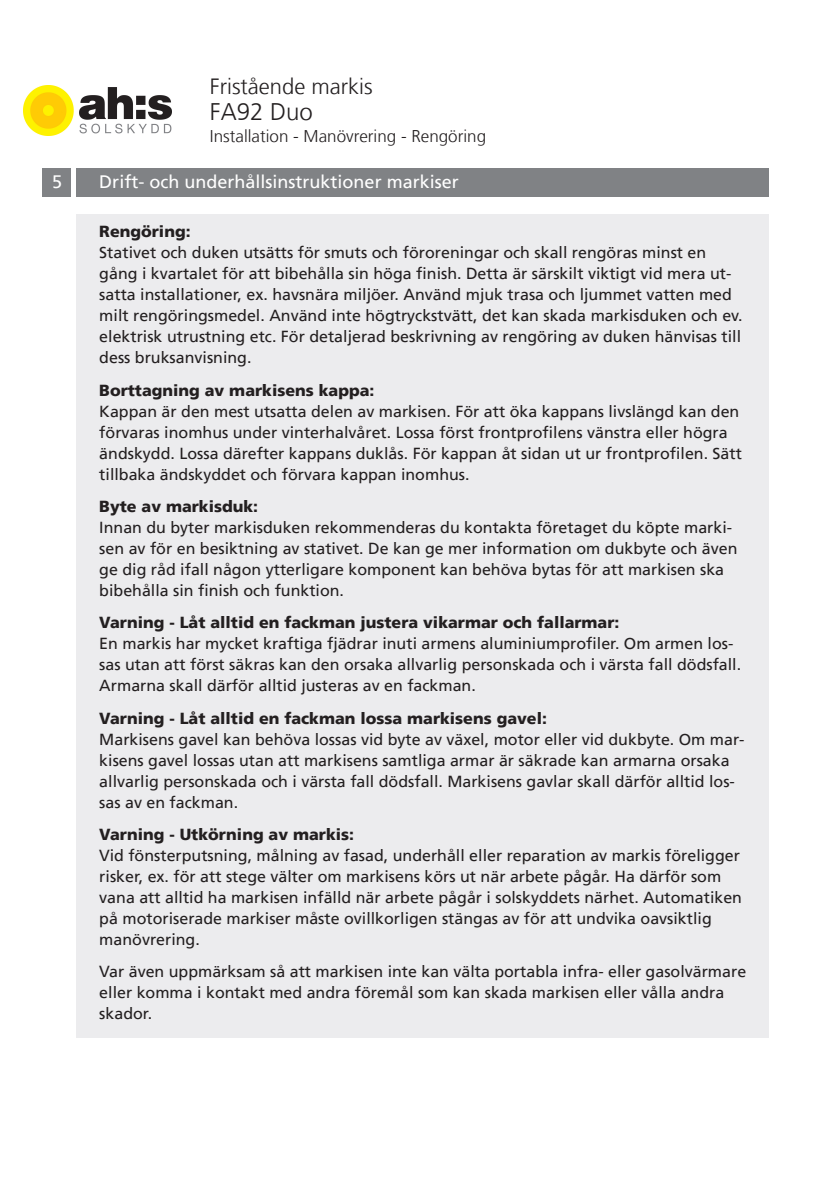
<style>
.page{position:relative;width:840px;height:1191px;background:#fff}
.page>*{position:absolute;margin:0;border:0;box-sizing:border-box;transform-origin:0 0}
.t1{font:300 24px "Frutiger LT";color:#231f20}
.t2{font:300 22px "Frutiger LT";color:#231f20}
.t3{font:18px "Frutiger LT";color:#fff}
.t4{font:300 17px "Frutiger LT";color:#231f20}
.t5{font:16px/21px "Frutiger LT";color:#231f20}
.t6{font:900 16px "Frutiger LT";color:#231f20}
</style>
<div class="page">
<div style="left:43px;top:168px;width:28px;height:29px;background:#808285"></div>
<div style="left:77px;top:168px;width:691px;height:29px;background:#808285"></div>
<div style="left:77px;top:214px;width:691px;height:824px;background:#ececee"></div>
<img style="left:24px;top:86px;width:147px;height:49px">
<h2 class="t2" style="left:210px;top:74px;width:164px">Fristående markis</h2>
<h1 class="t1" style="left:210px;top:98px;width:104px">FA92 Duo</h1>
<p class="t4" style="left:210px;top:126px;width:277px">Installation - Manövrering - Rengöring</p>
<p class="t3" style="left:52px;top:171px;width:12px">5</p>
<p class="t3" style="left:99px;top:171px;width:361px">Drift- och underhållsinstruktioner markiser</p>
<p class="t6" style="left:99px;top:222px;width:93px">Rengöring:</p>
<p class="t5" style="left:99px;top:242px;width:644px">Stativet och duken utsätts för smuts och föroreningar och skall rengöras minst en gång i kvartalet för att bibehålla sin höga finish. Detta är särskilt viktigt vid mera ut&shy;satta installationer, ex. havsnära miljöer. Använd mjuk trasa och ljummet vatten med milt rengöringsmedel. Använd inte högtryckstvätt, det kan skada markisduken och ev. elektrisk utrustning etc. För detaljerad beskrivning av rengöring av duken hänvisas till dess bruksanvisning.</p>
<p class="t6" style="left:99px;top:380px;width:276px">Borttagning av markisens kappa:</p>
<p class="t5" style="left:99px;top:400px;width:643px">Kappan är den mest utsatta delen av markisen. För att öka kappans livslängd kan den förvaras inomhus under vinterhalvåret. Lossa först frontprofilens vänstra eller högra ändskydd. Lossa därefter kappans duklås. För kappan åt sidan ut ur frontprofilen. Sätt tillbaka ändskyddet och förvara kappan inomhus.</p>
<p class="t6" style="left:99px;top:496px;width:160px">Byte av markisduk:</p>
<p class="t5" style="left:99px;top:517px;width:639px">Innan du byter markisduken rekommenderas du kontakta företaget du köpte marki&shy;sen av för en besiktning av stativet. De kan ge mer information om dukbyte och även ge dig råd ifall någon ytterligare komponent kan behöva bytas för att markisen ska bibehålla sin finish och funktion.</p>
<p class="t6" style="left:99px;top:613px;width:521px">Varning - Låt alltid en fackman justera vikarmar och fallarmar:</p>
<p class="t5" style="left:99px;top:633px;width:643px">En markis har mycket kraftiga fjädrar inuti armens aluminiumprofiler. Om armen los&shy;sas utan att först säkras kan den orsaka allvarlig personskada och i värsta fall dödsfall.<br>Armarna skall därför alltid justeras av en fackman.</p>
<p class="t6" style="left:99px;top:708px;width:449px">Varning - Låt alltid en fackman lossa markisens gavel:</p>
<p class="t5" style="left:99px;top:728px;width:646px">Markisens gavel kan behöva lossas vid byte av växel, motor eller vid dukbyte. Om mar&shy;kisens gavel lossas utan att markisens samtliga armar är säkrade kan armarna orsaka allvarlig personskada och i värsta fall dödsfall. Markisens gavlar skall därför alltid los&shy;sas av en fackman.</p>
<p class="t6" style="left:99px;top:824px;width:256px">Varning - Utkörning av markis:</p>
<p class="t5" style="left:99px;top:845px;width:644px">Vid fönsterputsning, målning av fasad, underhåll eller reparation av markis föreligger risker, ex. för att stege välter om markisens körs ut när arbete pågår. Ha därför som vana att alltid ha markisen infälld när arbete pågår i solskyddets närhet. Automatiken på motoriserade markiser måste ovillkorligen stängas av för att undvika oavsiktlig manövrering.</p>
<p class="t5" style="left:99px;top:961px;width:648px">Var även uppmärksam så att markisen inte kan välta portabla infra- eller gasolvärmare eller komma i kontakt med andra föremål som kan skada markisen eller vålla andra skador.</p>
</div>
